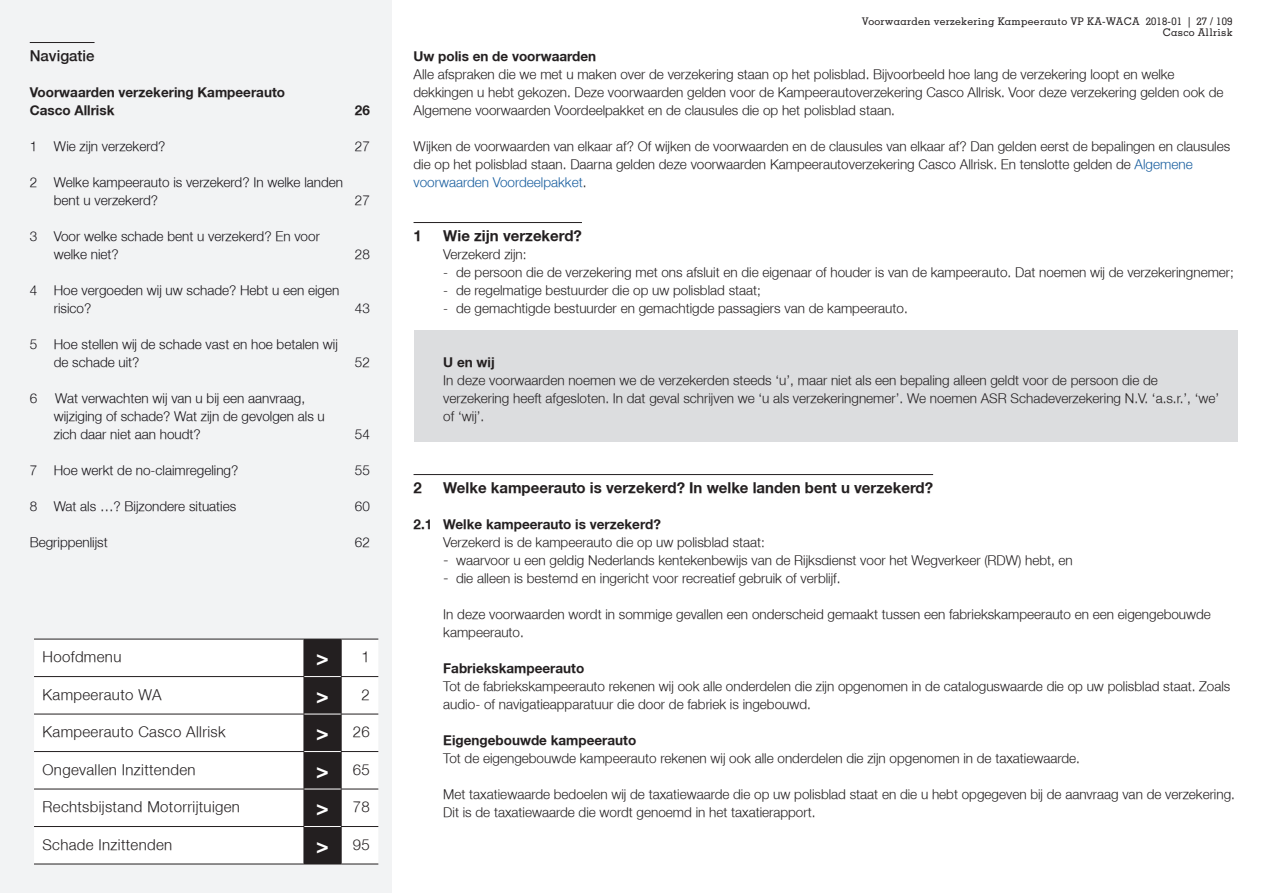
<style>
.page{position:relative;width:1263px;height:893px;background:#fff}
.page>*{position:absolute;margin:0;border:0;box-sizing:border-box;transform-origin:0 0}
.t1{font:700 21px "ASR Helvetica";color:#fff}
.t2{font:300 15px "ASR Helvetica";letter-spacing:.025em;color:#231f20}
.t3{font:700 15px "ASR Helvetica";color:#231f20}
.t4{font:300 15px "Fortis Helvetica";color:#231f20}
.t5{font:300 13.5px/18px "ASR Helvetica";color:#231f20}
.t6{font:300 13.5px/18px "ASR Helvetica";color:#171419}
.t7{font:700 13.5px/18px "ASR Helvetica";color:#231f20}
.t8{font:500 10.5px/10.5px "Memphis";letter-spacing:.025em;color:#231f20;text-align:right}
.s1{font-weight:300;font-size:15px;color:#231f20}
.s2{font-weight:700;font-size:21px;color:#fff}
.s3{color:#175d9e}
.s4{font-size:15px}
</style>
<div class="page">
<div style="left:0;top:0;width:391px;height:893px;background:#f2f3f4"></div>
<div style="left:34px;top:640px;width:344px;height:224px;background:#fff"></div>
<div style="left:305px;top:640px;width:36px;height:224px;background:#231f20"></div>
<hr style="left:34px;top:639px;width:270px;height:1px;background:#231f20">
<hr style="left:304px;top:639px;width:37px;height:1px;background:#231f20">
<hr style="left:304px;top:639px;width:1px;height:37px;background:#231f20">
<hr style="left:341px;top:639px;width:37px;height:1px;background:#231f20">
<hr style="left:341px;top:639px;width:1px;height:37px;background:#231f20">
<hr style="left:34px;top:676px;width:270px;height:1px;background:#231f20">
<hr style="left:304px;top:677px;width:1px;height:37px;background:#231f20">
<hr style="left:341px;top:676px;width:37px;height:1px;background:#231f20">
<hr style="left:341px;top:677px;width:1px;height:37px;background:#231f20">
<hr style="left:34px;top:714px;width:270px;height:1px;background:#231f20">
<hr style="left:304px;top:714px;width:1px;height:37px;background:#231f20">
<hr style="left:341px;top:714px;width:37px;height:1px;background:#231f20">
<hr style="left:341px;top:714px;width:1px;height:37px;background:#231f20">
<hr style="left:34px;top:751px;width:270px;height:1px;background:#231f20">
<hr style="left:304px;top:752px;width:1px;height:37px;background:#231f20">
<hr style="left:341px;top:751px;width:37px;height:1px;background:#231f20">
<hr style="left:341px;top:752px;width:1px;height:37px;background:#231f20">
<hr style="left:34px;top:789px;width:270px;height:1px;background:#231f20">
<hr style="left:304px;top:789px;width:1px;height:37px;background:#231f20">
<hr style="left:341px;top:789px;width:37px;height:1px;background:#231f20">
<hr style="left:341px;top:789px;width:1px;height:37px;background:#231f20">
<hr style="left:34px;top:826px;width:270px;height:1px;background:#231f20">
<hr style="left:304px;top:827px;width:1px;height:37px;background:#231f20">
<hr style="left:341px;top:826px;width:37px;height:1px;background:#231f20">
<hr style="left:341px;top:827px;width:1px;height:37px;background:#231f20">
<hr style="left:34px;top:864px;width:270px;height:1px;background:#231f20">
<hr style="left:304px;top:864px;width:37px;height:1px;background:#231f20">
<hr style="left:341px;top:864px;width:37px;height:1px;background:#231f20">
<hr style="left:304px;top:751px;width:37px;height:1px;background:#fff">
<hr style="left:304px;top:789px;width:37px;height:1px;background:#fff">
<hr style="left:304px;top:826px;width:37px;height:1px;background:#fff">
<hr style="left:304px;top:676px;width:37px;height:1px;background:#fff">
<hr style="left:304px;top:714px;width:37px;height:1px;background:#fff">
<hr style="left:30px;top:42px;width:65px;height:1px;background:#231f20">
<hr style="left:414px;top:222px;width:168px;height:1px;background:#231f20">
<div style="left:414px;top:331px;width:823px;height:20px;background:#dcdddf"></div>
<div style="left:414px;top:349px;width:823px;height:20px;background:#dcdddf"></div>
<div style="left:414px;top:367px;width:823px;height:56px;background:#dcdddf"></div>
<div style="left:414px;top:421px;width:823px;height:20px;background:#dcdddf"></div>
<hr style="left:414px;top:474px;width:519px;height:1px;background:#231f20">
<p class="t4" style="left:30px;top:46px;width:66px">Navigatie</p>
<p class="t7" style="left:30px;top:83px;width:257px">Voorwaarden verzekering Kampeerauto<br>Casco Allrisk</p>
<p class="t7" style="left:355px;top:101px;width:17px">26</p>
<p class="t6" style="left:30px;top:137px;width:137px">1 Wie zijn verzekerd?</p>
<p class="t6" style="left:355px;top:137px;width:17px">27</p>
<p class="t6" style="left:54px;top:173px;width:291px;text-indent:-24px">2 Welke kampeerauto is verzekerd? In welke landen bent u verzekerd?</p>
<p class="t6" style="left:355px;top:191px;width:17px">27</p>
<p class="t6" style="left:54px;top:227px;width:268px;text-indent:-24px">3 Voor welke schade bent u verzekerd? En voor welke niet?</p>
<p class="t6" style="left:54px;top:281px;width:287px;text-indent:-24px">4 Hoe vergoeden wij uw schade? Hebt u een eigen risico?</p>
<p class="t6" style="left:54px;top:335px;width:286px;text-indent:-24px">5 Hoe stellen wij de schade vast en hoe betalen wij de schade uit?</p>
<p class="t6" style="left:30px;top:389px;width:9px">6</p>
<p class="t6" style="left:54px;top:389px;width:273px">Wat verwachten wij van u bij een aanvraag, wijziging of schade? Wat zijn de gevolgen als u zich daar niet aan houdt?</p>
<p class="t6" style="left:355px;top:245px;width:17px">28</p>
<p class="t6" style="left:355px;top:299px;width:17px">43</p>
<p class="t6" style="left:355px;top:353px;width:17px">52</p>
<p class="t6" style="left:355px;top:425px;width:17px">54</p>
<p class="t6" style="left:30px;top:461px;width:210px">7 Hoe werkt de no-claimregeling?</p>
<p class="t6" style="left:355px;top:461px;width:17px">55</p>
<p class="t6" style="left:30px;top:497px;width:208px">8 Wat als …? Bijzondere situaties</p>
<p class="t6" style="left:355px;top:497px;width:17px">60</p>
<p class="t6" style="left:30px;top:533px;width:80px">Begrippenlijst</p>
<p class="t6" style="left:355px;top:533px;width:17px">62</p>
<p class="t2" style="left:43px;top:648px;width:80px">Hoofdmenu</p>
<h1 class="t1" style="left:316px;top:645px;width:55px">&gt; <span class="s1">1</span></h1>
<p class="t2" style="left:43px;top:685px;width:120px">Kampeerauto WA</p>
<h1 class="t1" style="left:316px;top:682px;width:55px">&gt; <span class="s1">2</span></h1>
<p class="t2" style="left:43px;top:722px;width:185px">Kampeerauto Casco Allrisk</p>
<p class="t2" style="left:316px;top:722px;width:55px"><span class="s2">&gt;</span> 26</p>
<p class="t2" style="left:43px;top:760px;width:155px">Ongevallen Inzittenden</p>
<p class="t2" style="left:316px;top:760px;width:55px"><span class="s2">&gt;</span> 65</p>
<p class="t2" style="left:43px;top:797px;width:199px">Rechtsbijstand Motorrijtuigen</p>
<p class="t2" style="left:316px;top:797px;width:55px"><span class="s2">&gt;</span> 78</p>
<p class="t2" style="left:43px;top:835px;width:131px">Schade Inzittenden</p>
<p class="t2" style="left:316px;top:835px;width:55px"><span class="s2">&gt;</span> 95</p>
<p class="t8" style="left:862px;top:16px;width:372px">Voorwaarden verzekering Kampeerauto VP KA-WACA 2018-01 | 27 / 109<br>Casco Allrisk</p>
<p class="t7" style="left:414px;top:47px;width:184px">Uw polis en de voorwaarden</p>
<p class="t5" style="left:414px;top:65px;width:811px">Alle afspraken die we met u maken over de verzekering staan op het polisblad. Bijvoorbeeld hoe lang de verzekering loopt en welke dekkingen u hebt gekozen. Deze voorwaarden gelden voor de Kampeerautoverzekering Casco Allrisk. Voor deze verzekering gelden ook de<br>Algemene voorwaarden Voordeelpakket en de clausules die op het polisblad staan.</p>
<p class="t5" style="left:414px;top:137px;width:818px">Wijken de voorwaarden van elkaar af? Of wijken de voorwaarden en de clausules van elkaar af? Dan gelden eerst de bepalingen en clausules die op het polisblad staan. Daarna gelden deze voorwaarden Kampeerautoverzekering Casco Allrisk. En tenslotte gelden de <span class="s3">Algemene voorwaarden Voordeelpakket</span>.</p>
<p class="t3" style="left:414px;top:226px;width:10px">1</p>
<p class="t3" style="left:443px;top:226px;width:140px">Wie zijn verzekerd?</p>
<p class="t5" style="left:443px;top:245px;width:85px">Verzekerd zijn:</p>
<p class="t5" style="left:443px;top:263px;width:792px">- de persoon die de verzekering met ons afsluit en die eigenaar of houder is van de kampeerauto. Dat noemen wij de verzekeringnemer;</p>
<p class="t5" style="left:443px;top:281px;width:319px">- de regelmatige bestuurder die op uw polisblad staat;</p>
<p class="t5" style="left:443px;top:299px;width:466px">- de gemachtigde bestuurder en gemachtigde passagiers van de kampeerauto.</p>
<p class="t7" style="left:443px;top:353px;width:53px">U en wij</p>
<p class="t5" style="left:443px;top:371px;width:777px">In deze voorwaarden noemen we de verzekerden steeds ‘u’, maar niet als een bepaling alleen geldt voor de persoon die de verzekering heeft afgesloten. In dat geval schrijven we ‘u als verzekeringnemer’. We noemen ASR Schadeverzekering N.V. ‘a.s.r.’, ‘we’ of ‘wij’.</p>
<p class="t3" style="left:414px;top:478px;width:10px">2</p>
<p class="t3" style="left:443px;top:478px;width:491px">Welke kampeerauto is verzekerd? In welke landen bent u verzekerd?</p>
<p class="t7" style="left:414px;top:515px;width:249px">2.1 Welke kampeerauto is verzekerd?</p>
<p class="t5" style="left:443px;top:533px;width:323px">Verzekerd is de kampeerauto die op uw polisblad staat:</p>
<p class="t5" style="left:443px;top:551px;width:631px"><span class="s4">-</span> waarvoor u een geldig Nederlands kentekenbewijs van de Rijksdienst voor het Wegverkeer (RDW) hebt, en</p>
<p class="t5" style="left:443px;top:569px;width:399px"><span class="s4">-</span> die alleen is bestemd en ingericht voor recreatief gebruik of verblijf.</p>
<p class="t5" style="left:443px;top:605px;width:769px">In deze voorwaarden wordt in sommige gevallen een onderscheid gemaakt tussen een fabriekskampeerauto en een eigengebouwde kampeerauto.</p>
<p class="t7" style="left:443px;top:659px;width:142px">Fabriekskampeerauto</p>
<p class="t5" style="left:443px;top:677px;width:789px">Tot de fabriekskampeerauto rekenen wij ook alle onderdelen die zijn opgenomen in de cataloguswaarde die op uw polisblad staat. Zoals audio- of navigatieapparatuur die door de fabriek is ingebouwd.</p>
<p class="t7" style="left:443px;top:731px;width:194px">Eigengebouwde kampeerauto</p>
<p class="t5" style="left:443px;top:749px;width:638px">Tot de eigengebouwde kampeerauto rekenen wij ook alle onderdelen die zijn opgenomen in de taxatiewaarde.</p>
<p class="t5" style="left:443px;top:785px;width:793px">Met taxatiewaarde bedoelen wij de taxatiewaarde die op uw polisblad staat en die u hebt opgegeven bij de aanvraag van de verzekering.<br>Dit is de taxatiewaarde die wordt genoemd in het taxatierapport.</p>
</div>
